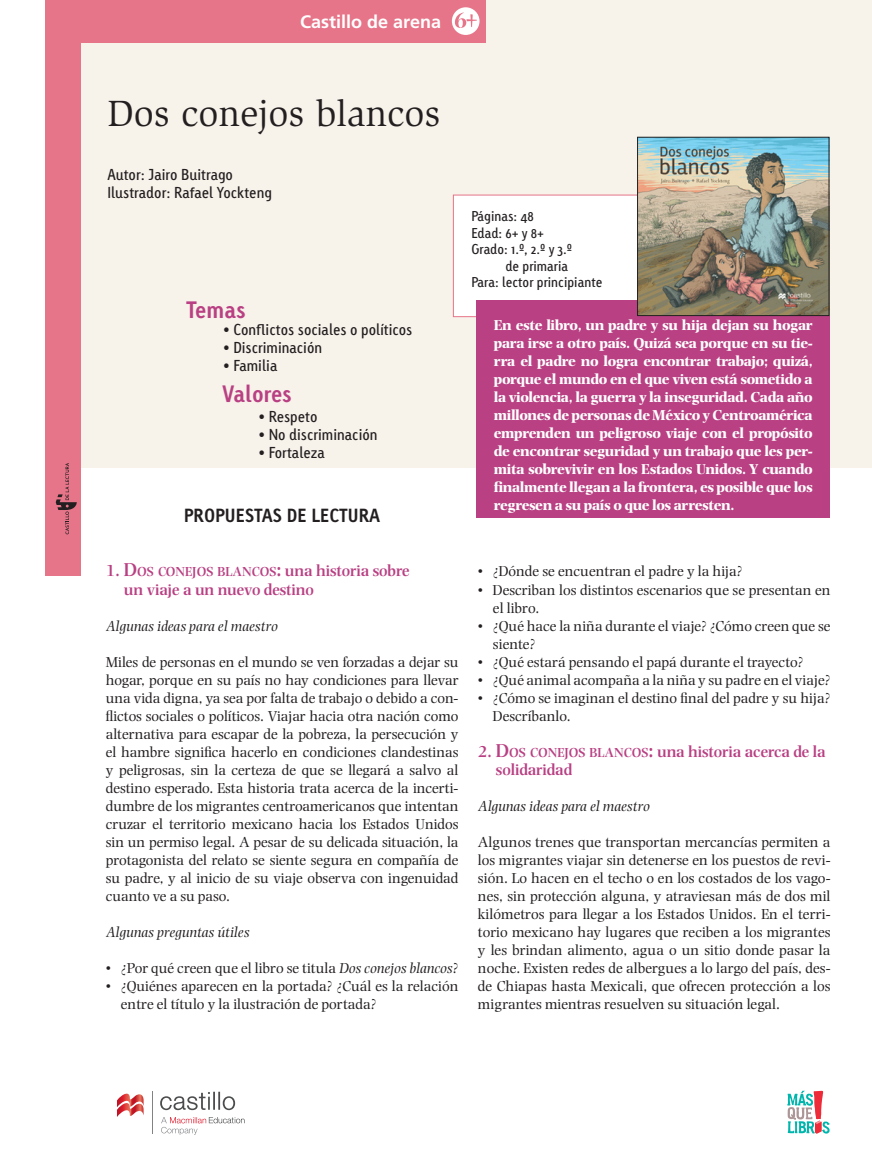
<style>
.page{position:relative;width:872px;height:1149px;background:#fff}
.page>*{position:absolute;margin:0;border:0;box-sizing:border-box;transform-origin:0 0}
._01_AUTOR{font:37.5px "Slimbach Std";color:#231f20}
.t1{font:700 22.5px "Linotype Tetria";color:#b94083}
._00_CABEZA_1{font:700 18px "Linotype Tetria";color:#231f20}
.Cornisa_Serie{font:700 18px "Frutiger CE";color:#fff}
._03_SUBTITULO_COLOR{font:600 16.5px/18px "Photina";color:#b94083}
._06_TXT_GRAL{font:15px/18px "Photina";letter-spacing:-.005em;color:#231f20;text-align:justify}
._03_RESEÑA{font:700 15px/18px "Photina";letter-spacing:-.03em;color:#fff;text-align:justify}
._08_TXT_GRAL_con_BOL{font:15px/18px "Photina";color:#231f20}
._04_TXT_TEMAS_Y_VALO{font:15px "Linotype Tetria";color:#231f20}
._07_TXT_GRAL_ITALICO{font:italic 15px "Photina";color:#231f20}
._01_AUTOR-2{font:15px "Linotype Tetria";color:#231f20}
._02_PAGINAS{font:13.5px/16.5px "Linotype Tetria";color:#231f20;text-align:right}
.s1{font-size:19.5px}
.s2{font-size:13.65px}
.s3{font-style:italic}
</style>
<div class="page">
<div style="left:60px;top:0;width:812px;height:468px;background:#f7f2ea"></div>
<div style="left:45px;top:0;width:36px;height:575px;background:#e77589"></div>
<div style="left:453px;top:195px;width:215px;height:122px;background:#fff;border:1px solid #e77589"></div>
<div style="left:476px;top:300px;width:353px;height:217px;background:#b94083"></div>
<div style="left:81px;top:0;width:404px;height:43px;background:#e77589"></div>
<svg style="left:56px;top:463px;width:21px;height:71px"></svg>
<svg style="left:117px;top:1093px;width:27px;height:24px"></svg>
<hr style="left:152px;top:1090px;width:1px;height:42px;background:#808285">
<svg style="left:160px;top:1091px;width:75px;height:18px"></svg>
<svg style="left:161px;top:1117px;width:83px;height:17px"></svg>
<svg style="left:787px;top:1090px;width:42px;height:43px"></svg>
<div style="left:452px;top:7px;width:27px;height:28px;background:#fff;border-radius:50%"></div>
<svg style="left:455px;top:13px;width:22px;height:15px"></svg>
<img style="left:639px;top:139px;width:188px;height:175px">
<div style="left:637px;top:137px;width:192px;height:179px;border:1px solid #231f20"></div>
<p class="Cornisa_Serie" style="left:300px;top:11px;width:143px">Castillo de arena</p>
<p class="_01_AUTOR" style="left:107px;top:92px;width:335px">Dos conejos blancos</p>
<p class="_01_AUTOR-2" style="left:107px;top:165px;width:127px">Autor: Jairo Buitrago</p>
<p class="_01_AUTOR-2" style="left:107px;top:183px;width:166px">Ilustrador: Rafael Yockteng</p>
<h2 class="t1" style="left:186px;top:296px;width:61px">Temas</h2>
<p class="_04_TXT_TEMAS_Y_VALO" style="left:223px;top:320px;width:191px">• Conflictos sociales o políticos</p>
<p class="_04_TXT_TEMAS_Y_VALO" style="left:223px;top:338px;width:101px">• Discriminación</p>
<p class="_04_TXT_TEMAS_Y_VALO" style="left:223px;top:356px;width:56px">• Familia</p>
<p class="_04_TXT_TEMAS_Y_VALO" style="left:258px;top:408px;width:61px">• Respeto</p>
<p class="_04_TXT_TEMAS_Y_VALO" style="left:258px;top:426px;width:121px">• No discriminación</p>
<p class="_04_TXT_TEMAS_Y_VALO" style="left:258px;top:444px;width:68px">• Fortaleza</p>
<h2 class="t1" style="left:222px;top:379px;width:71px">Valores</h2>
<p class="_00_CABEZA_1" style="left:184px;top:504px;width:198px">PROPUESTAS DE LECTURA</p>
<p class="_02_PAGINAS" style="left:471px;top:208px;width:64px">Páginas: 48</p>
<p class="_02_PAGINAS" style="left:471px;top:224px;width:74px">Edad: 6+ y 8+</p>
<p class="_02_PAGINAS" style="left:471px;top:241px;width:102px">Grado: 1.º, 2.º y 3.º de primaria</p>
<p class="_02_PAGINAS" style="left:471px;top:274px;width:132px">Para: lector principiante</p>
<p class="_03_RESEÑA" style="left:494px;top:316px;width:320px">En este libro, un padre y su hija dejan su hogar para irse a otro país. Quizá sea porque en su tie&shy;rra el padre no logra encontrar trabajo; quizá, porque el mundo en el que viven está sometido a la violencia, la guerra y la inseguridad. Cada año millones de personas de México y Centroamérica emprenden un peligroso viaje con el propósito de encontrar seguridad y un trabajo que les per&shy;mita sobrevivir en los Estados Unidos. Y cuando finalmente llegan a la frontera, es posible que los regresen a su país o que los arresten.</p>
<p class="_03_SUBTITULO_COLOR" style="left:124px;top:562px;width:287px;text-indent:-18px">1. <span class="s1">D</span><span class="s2">OS CONEJOS BLANCOS</span><span class="s1">:</span> una historia sobre un viaje a un nuevo destino</p>
<p class="_07_TXT_GRAL_ITALICO" style="left:106px;top:617px;width:173px">Algunas ideas para el maestro</p>
<p class="_06_TXT_GRAL" style="left:106px;top:652px;width:354px">Miles de personas en el mundo se ven forzadas a dejar su hogar, porque en su país no hay condiciones para llevar una vida digna, ya sea por falta de trabajo o debido a con&shy;flictos sociales o políticos. Viajar hacia otra nación como alternativa para escapar de la pobreza, la persecución y el hambre significa hacerlo en condiciones clandestinas y peligrosas, sin la certeza de que se llegará a salvo al destino esperado. Esta historia trata acerca de la incerti&shy;dumbre de los migrantes centroamericanos que intentan cruzar el territorio mexicano hacia los Estados Unidos sin un permiso legal. A pesar de su delicada situación, la protagonista del relato se siente segura en compañía de su padre, y al inicio de su viaje observa con ingenuidad cuanto ve a su paso.</p>
<p class="_07_TXT_GRAL_ITALICO" style="left:106px;top:923px;width:145px">Algunas preguntas útiles</p>
<p class="_08_TXT_GRAL_con_BOL" style="left:106px;top:958px;width:354px">• ¿Por qué creen que el libro se titula <span class="s3">Dos conejos blancos</span>?</p>
<p class="_08_TXT_GRAL_con_BOL" style="left:121px;top:976px;width:339px;text-indent:-15px">• ¿Quiénes aparecen en la portada? ¿Cuál es la relación entre el título y la ilustración de portada?</p>
<p class="_08_TXT_GRAL_con_BOL" style="left:478px;top:562px;width:266px">• ¿Dónde se encuentran el padre y la hija?</p>
<p class="_08_TXT_GRAL_con_BOL" style="left:493px;top:580px;width:339px;text-indent:-15px">• Describan los distintos escenarios que se presentan en el libro.</p>
<p class="_08_TXT_GRAL_con_BOL" style="left:493px;top:616px;width:339px;text-indent:-15px">• ¿Qué hace la niña durante el viaje? ¿Cómo creen que se siente?</p>
<p class="_08_TXT_GRAL_con_BOL" style="left:478px;top:652px;width:327px">• ¿Qué estará pensando el papá durante el trayecto?</p>
<p class="_08_TXT_GRAL_con_BOL" style="left:478px;top:670px;width:354px">• ¿Qué animal acompaña a la niña y su padre en el viaje?</p>
<p class="_08_TXT_GRAL_con_BOL" style="left:493px;top:688px;width:339px;text-indent:-15px">• ¿Cómo se imaginan el destino final del padre y su hija?<br>Descríbanlo.</p>
<p class="_03_SUBTITULO_COLOR" style="left:496px;top:742px;width:331px;text-indent:-18px">2. <span class="s1">D</span><span class="s2">OS CONEJOS BLANCOS</span><span class="s1">:</span> una historia acerca de la solidaridad</p>
<p class="_07_TXT_GRAL_ITALICO" style="left:478px;top:797px;width:173px">Algunas ideas para el maestro</p>
<p class="_06_TXT_GRAL" style="left:478px;top:832px;width:354px">Algunos trenes que transportan mercancías permiten a los migrantes viajar sin detenerse en los puestos de revi&shy;sión. Lo hacen en el techo o en los costados de los vago&shy;nes, sin protección alguna, y atraviesan más de dos mil kilómetros para llegar a los Estados Unidos. En el terri&shy;torio mexicano hay lugares que reciben a los migrantes y les brindan alimento, agua o un sitio donde pasar la noche. Existen redes de albergues a lo largo del país, des&shy;de Chiapas hasta Mexicali, que ofrecen protección a los migrantes mientras resuelven su situación legal.</p>
</div>
